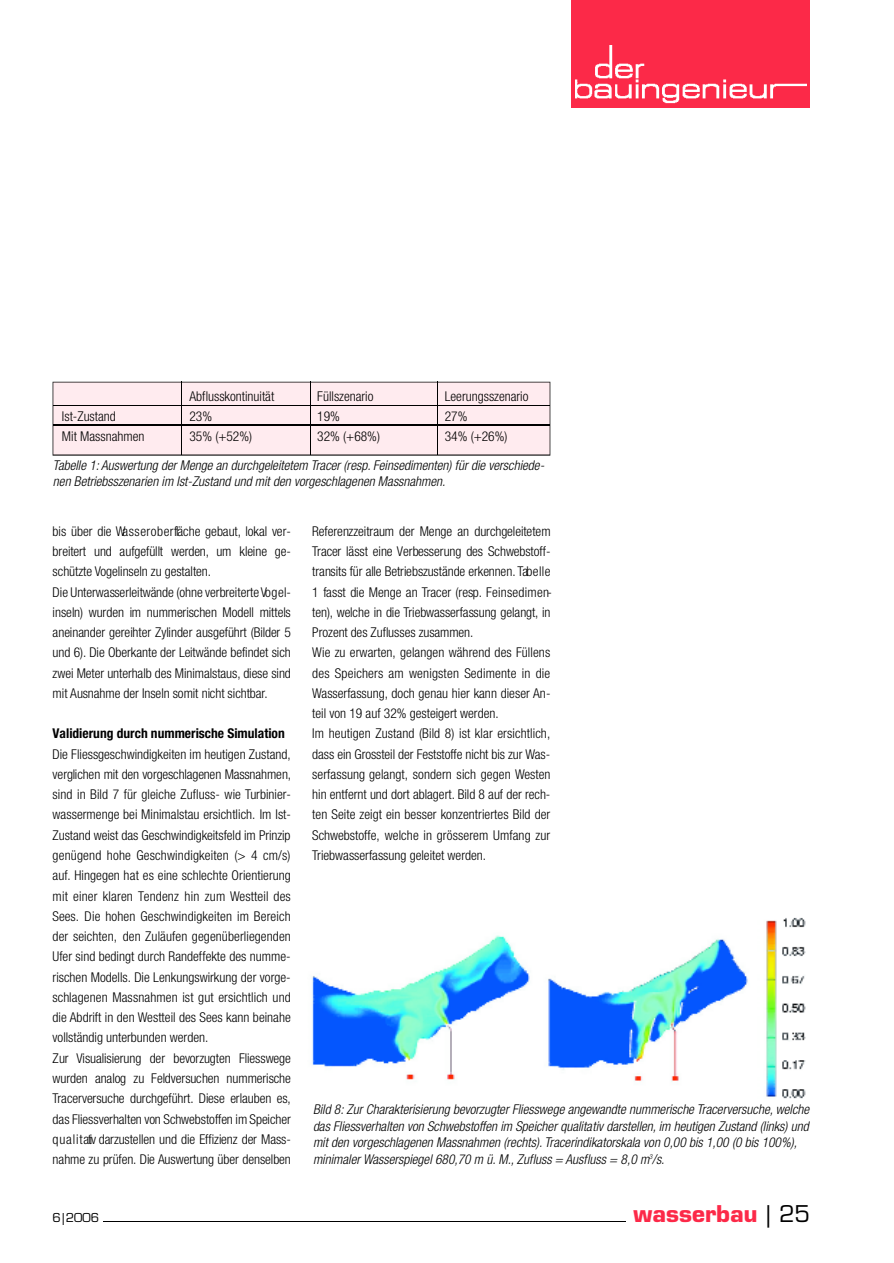
<style>
.page{position:relative;width:894px;height:1263px;background:#fff}
.page>*{position:absolute;margin:0;border:0;box-sizing:border-box;transform-origin:0 0}
.t1{font:700 22.5px "Eurostile LT";color:#fc2948}
.t2{font:300 condensed 13.5px/20.2px "Helvetica Neue LT";color:#000}
.t3{font:italic 300 condensed 13.5px/16.5px "Helvetica Neue LT";color:#000}
.t4{font:700 condensed 13.5px "Helvetica Neue LT";color:#000}
.t5{font:12px "Eurostile LT";color:#000}
.s1{font-weight:400;color:#000}
</style>
<div class="page">
<div style="left:571px;top:0;width:239px;height:108px;background:#fc2948"></div>
<img style="left:576px;top:45px;width:151px;height:38px">
<img style="left:576px;top:83px;width:230px;height:21px">
<hr style="left:103px;top:1221px;width:522px;height:1px;background:#000">
<img style="left:312px;top:917px;width:494px;height:182px">
<div style="left:53px;top:382px;width:497px;height:73px;background:#ffebef"></div>
<hr style="left:53px;top:424px;width:496px;height:1px;background:#000">
<hr style="left:53px;top:405px;width:496px;height:1px;background:#000">
<hr style="left:181px;top:382px;width:1px;height:73px;background:#000">
<hr style="left:310px;top:382px;width:1px;height:73px;background:#000">
<hr style="left:437px;top:382px;width:1px;height:73px;background:#000">
<p class="t2" style="left:189px;top:386px;width:86px">Abflusskontinuität</p>
<p class="t2" style="left:317px;top:386px;width:58px">Füllszenario</p>
<p class="t2" style="left:445px;top:386px;width:85px">Leerungsszenario</p>
<p class="t2" style="left:62px;top:407px;width:55px">Ist-Zustand</p>
<p class="t2" style="left:189px;top:407px;width:24px">23%</p>
<p class="t2" style="left:317px;top:407px;width:24px">19%</p>
<p class="t2" style="left:445px;top:407px;width:24px">27%</p>
<p class="t2" style="left:62px;top:427px;width:84px">Mit Massnahmen</p>
<p class="t2" style="left:189px;top:427px;width:64px">35% (+52%)</p>
<p class="t2" style="left:317px;top:427px;width:64px">32% (+68%)</p>
<p class="t2" style="left:445px;top:427px;width:64px">34% (+26%)</p>
<p class="t3" style="left:53px;top:457px;width:493px">Tabelle 1: Auswertung der Menge an durchgeleitetem Tracer (resp. Feinsedimenten) für die verschiede&shy;nen Betriebsszenarien im Ist-Zustand und mit den vorgeschlagenen Massnahmen.</p>
<p class="t2" style="left:53px;top:522px;width:240px">bis über die Wa s s e ro b e rfläche gebaut, lokal ver&shy;breitert und aufgefüllt werden, um kleine ge&shy;schützte Vogelinseln zu gestalten.<br>Die Unterwasserleitwände (ohne verbreiterte Vo g e l&shy;inseln) wurden im nummerischen Modell mittels aneinander gereihter Zylinder ausgeführt (Bilder 5 und 6). Die Oberkante der Leitwände befindet sich zwei Meter unterhalb des Minimalstaus, diese sind mit Ausnahme der Inseln somit nicht sichtbar.</p>
<p class="t4" style="left:53px;top:728px;width:234px">Validierung durch nummerische Simulation</p>
<p class="t2" style="left:53px;top:745px;width:240px">Die Fliessgeschwindigkeiten im heutigen Zustand, verglichen mit den vorgeschlagenen Massnahmen, sind in Bild 7 für gleiche Zufluss- wie Turbinier&shy;wassermenge bei Minimalstau ersichtlich. Im Ist-Zustand weist das Geschwindigkeitsfeld im Prinzip genügend hohe Geschwindigkeiten (&gt; 4 cm/s) auf. Hingegen hat es eine schlechte Orientierung mit einer klaren Tendenz hin zum Westteil des Sees. Die hohen Geschwindigkeiten im Bereich der seichten, den Zuläufen gegenüberliegenden Ufer sind bedingt durch Randeffekte des numme&shy;rischen Modells. Die Lenkungswirkung der vorge&shy;schlagenen Massnahmen ist gut ersichtlich und die Abdrift in den Westteil des Sees kann beinahe vollständig unterbunden werden.<br>Zur Visualisierung der bevorzugten Fliesswege wurden analog zu Feldversuchen nummerische Tra c e rversuche durchgeführt. Diese erlauben es, das Fliessverhalten von Schwebstoffen im Speicher q u a l i t ativ darzustellen und die Effizienz der Mass&shy;nahme zu prüfen. Die Auswertung über denselben</p>
<p class="t2" style="left:312px;top:522px;width:241px">Referenzzeitraum der Menge an durchgeleitetem Tracer lässt eine Verbesserung des Schwebstoff&shy;transits für alle Betriebszustände erkennen. Tab e lle 1 fasst die Menge an Tracer (resp. F e in s e d im e n&shy;te n ), welche in die Triebwasserfassung gelangt, in Prozent des Zuflusses zusammen.<br>Wie zu erwarten, gelangen während des Füllens des Speichers am wenigsten Sedimente in die Wasserfassung, doch genau hier kann dieser An&shy;teil von 19 auf 32% gesteigert werden.<br>Im heutigen Zustand (Bild 8) ist klar ersichtlich, dass ein Grossteil der Feststoffe nicht bis zur Was&shy;serfassung gelangt, sondern sich gegen Westen hin entfernt und dort ablagert. Bild 8 auf der rech&shy;ten Seite zeigt ein besser konzentriertes Bild der Schwebstoffe, welche in grösserem Umfang zur Triebwasserfassung geleitet werden.</p>
<p class="t3" style="left:313px;top:1102px;width:498px">Bild 8: Zur Charakterisierung bevorzugter Fliesswege angewandte nummerische Tracerversuche, welche das Fliessverhalten von Schwebstoffen im Speicher qualitativ darstellen, im heutigen Zustand (links) und mit den vorgeschlagenen Massnahmen (rechts). Tracerindikatorskala von 0,00 bis 1,00 (0 bis 100%), minimaler Wasserspiegel 680,70 m ü. M., Zufluss = Ausfluss = 8,0 m<sup>3</sup>/s.</p>
<p class="t5" style="left:53px;top:1212px;width:48px">6|2006</p>
<h1 class="t1" style="left:633px;top:1205px;width:178px">wasserbau <span class="s1">| 25</span></h1>
</div>
